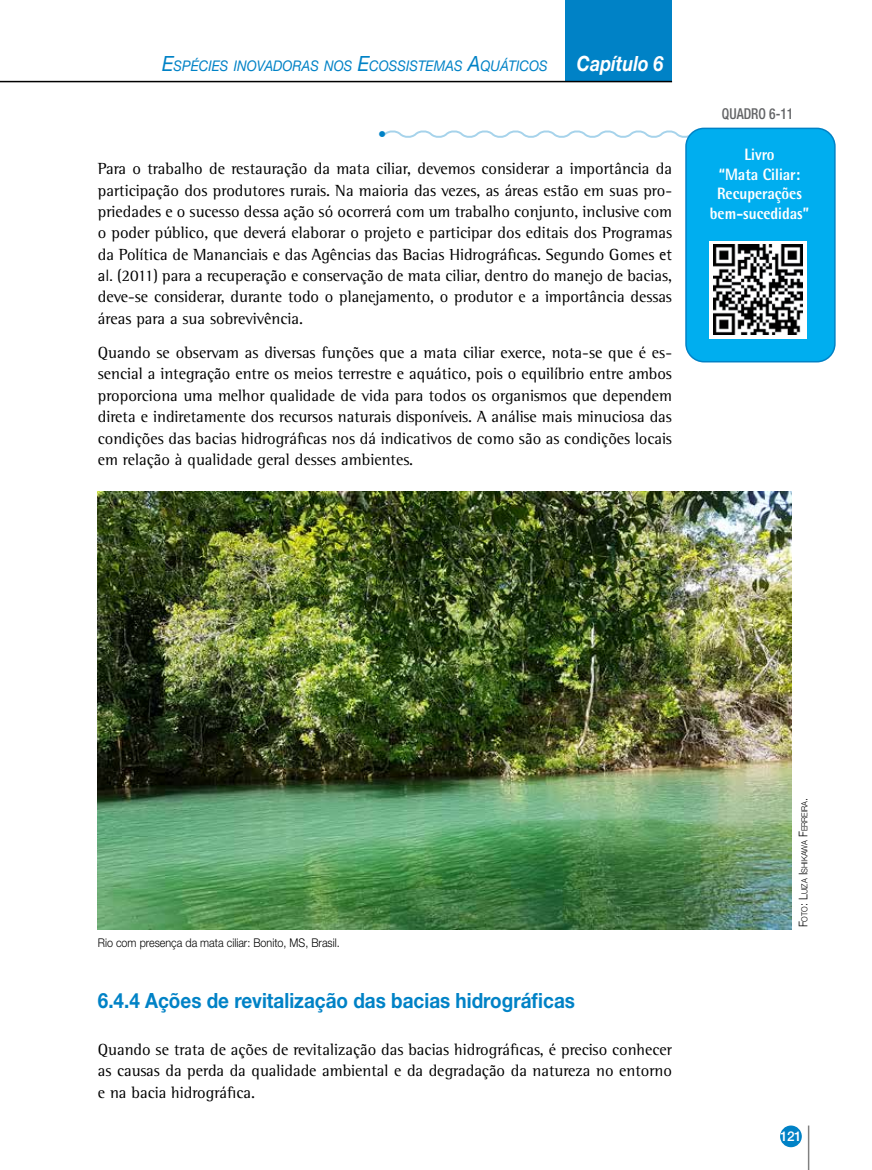
<style>
.page{position:relative;width:872px;height:1170px;background:#fff}
.page>*{position:absolute;margin:0;border:0;box-sizing:border-box;transform-origin:0 0}
.t1{font:700 21px "Helvetica Neue LT Std";color:#0082c6;scale:.9 1}
.t2{font:16.5px/21.3px "Rotis Semi Serif";color:#000;text-align:justify}
.t3{font:800 16.5px/19.8px "Rotis Semi Sans";color:#fff;text-align:center;scale:.9 1}
.t4{font:700 16.5px "Rotis Semi Serif";color:#0082c6}
.t5{font:500 condensed 15px "Helvetica Neue LT Std";color:#636466;scale:.9 1}
.t6{font:italic 14.7px "Helvetica Neue LT Std";color:#0082c6;scale:.9 1}
.t7{font:500 13.5px "Helvetica Neue LT Std";color:#fff}
.t8{font:300 12px "Helvetica Neue LT Std";color:#000;scale:.9 1}
.t9{font:300 8.4px "Helvetica Neue LT Std";color:#000;scale:.9 1}
.s1{font-size:21px}
.s2{font-weight:700;font-size:21px;color:#fff}
.s3{font-family:"Rotis Sans Serif"}
.s4{font-size:12px}
</style>
<div class="page">
<div style="left:566px;top:0;width:106px;height:82px;background:#0082c6"></div>
<hr style="left:0;top:81px;width:672px;height:1px;background:#000">
<hr style="left:808px;top:1125px;width:1px;height:44px;background:#000">
<div style="left:781px;top:1126px;width:20px;height:20px;background:#0082c6;border-radius:50%"></div>
<div style="left:780px;top:1125px;width:21px;height:22px;border:2px solid #0082c6;border-radius:50%"></div>
<svg style="left:384px;top:130px;width:310px;height:8px"></svg>
<img style="left:98px;top:491px;width:693px;height:438px">
<div style="left:686px;top:128px;width:149px;height:234px;background:#00aeef;border-radius:18px"></div>
<div style="left:685px;top:128px;width:150px;height:234px;border:2px solid #0082c6;border-radius:18px"></div>
<div style="left:709px;top:240px;width:98px;height:98px;background:#fff"></div>
<img style="left:713px;top:245px;width:90px;height:89px">
<p class="t6" style="left:162px;top:57px;width:558px"><span class="s1">E</span>SPÉCIES INOVADORAS NOS <span class="s1">E</span>COSSISTEMAS <span class="s1">A</span>QUÁTICOS <span class="s2">Capítulo 6</span></p>
<p class="t4" style="left:378px;top:125px;width:10px">•</p>
<p class="t2" style="left:98px;top:158px;width:576px">Para o trabalho de restauração da mata ciliar, devemos considerar a importância da participação dos produtores rurais. Na maioria das vezes, as áreas estão em suas pro&shy;priedades e o sucesso dessa ação só ocorrerá com um trabalho conjunto, inclusive com o poder público, que deverá elaborar o projeto e participar dos editais dos Programas da Política de Mananciais e das Agências das Bacias Hidrográficas. Segundo Gomes <span class="s3">et al.</span> (2011) para a recuperação e conservação de mata ciliar, dentro do manejo de bacias, deve-se considerar, durante todo o planejamento, o produtor e a importância dessas áreas para a sua sobrevivência.</p>
<p class="t2" style="left:98px;top:342px;width:576px">Quando se observam as diversas funções que a mata ciliar exerce, nota-se que é es&shy;sencial a integração entre os meios terrestre e aquático, pois o equilíbrio entre ambos proporciona uma melhor qualidade de vida para todos os organismos que dependem direta e indiretamente dos recursos naturais disponíveis. A análise mais minuciosa das condições das bacias hidrográficas nos dá indicativos de como são as condições locais em relação à qualidade geral desses ambientes.</p>
<p class="t5" style="left:722px;top:104px;width:81px">QUADRO 6-11</p>
<p class="t3" style="left:710px;top:144px;width:112px">Livro<br>“Mata Ciliar:<br>Recuperações bem-sucedidas”</p>
<p class="t8" style="left:98px;top:935px;width:270px">Rio com presença da mata ciliar: Bonito, MS, Brasil.</p>
<p class="t1" style="left:98px;top:987px;width:532px">6.4.4 Ações de revitalização das bacias hidrográficas</p>
<p class="t2" style="left:98px;top:1038px;width:576px">Quando se trata de ações de revitalização das bacias hidrográficas, é preciso conhecer as causas da perda da qualidade ambiental e da degradação da natureza no entorno e na bacia hidrográfica.</p>
<p class="t9" style="left:799px;top:927px;width:145px;rotate:-90deg"><span class="s4">F</span>oto<span class="s4">: L</span>uiza <span class="s4">I</span>shikawa <span class="s4">F</span>erreira<span class="s4">.</span></p>
<p class="t7" style="left:780px;top:1128px;width:23px">121</p>
</div>
